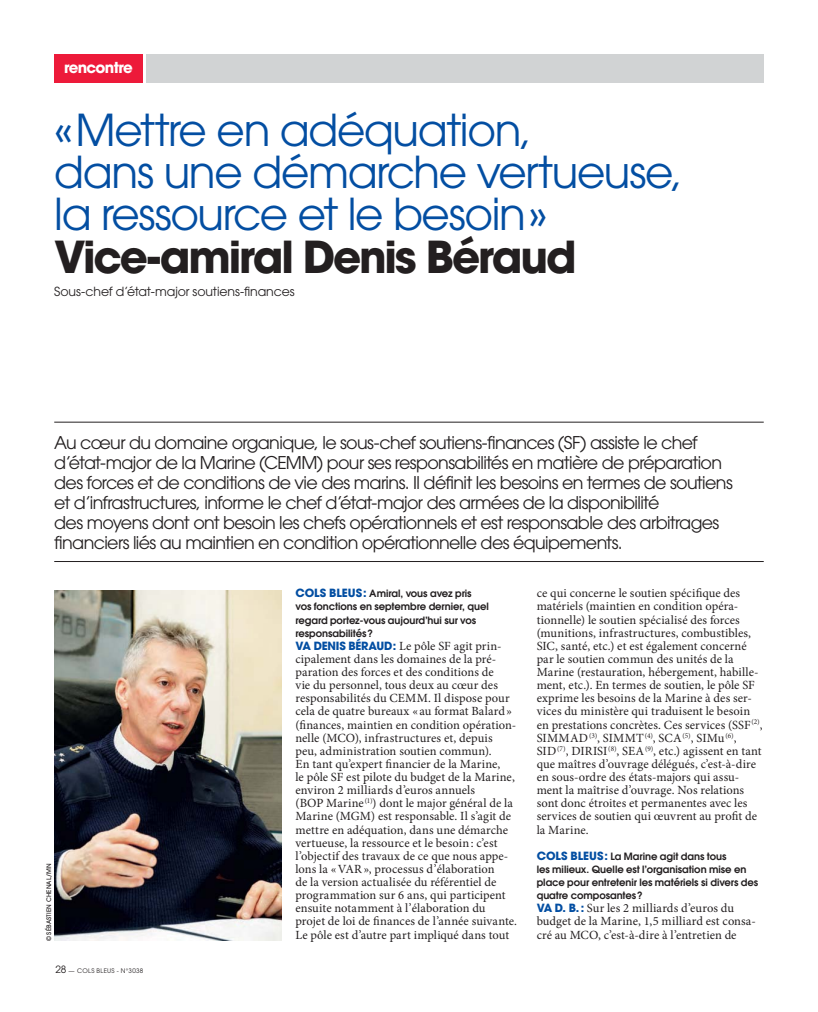
<style>
.page{position:relative;width:818px;height:1012px;background:#fff}
.page>*{position:absolute;margin:0;border:0;box-sizing:border-box;transform-origin:0 0}
.t1{font:43.75px/42.5px "Avant Garde LT";letter-spacing:-.03em;color:#034ea2}
.t2{font:700 43.75px "Avant Garde LT";letter-spacing:-.05em;color:#231f20}
.t3{font:17.5px/20px "Avant Garde LT";letter-spacing:-.04em;color:#231f20}
.t4{font:700 15px "Avant Garde LT";letter-spacing:-.045em;color:#fff}
.t5{font:12.5px/13.1px "Minion Pro";letter-spacing:.005em;color:#231f20}
.t6{font:12.5px "Avant Garde LT";letter-spacing:-.01em;color:#231f20}
.t7{font:600 10px/13.1px "Avant Garde LT";letter-spacing:-.005em;color:#231f20}
.t8{font:6.25px "Avant Garde LT";letter-spacing:.055em;color:#231f20}
.t9{font:500 6.25px "Avant Garde LT";letter-spacing:.025em;color:#231f20}
.s1{font-weight:700;font-size:11.25px;color:#034ea2}
.s2{font-family:"Avant Garde LT";font-weight:700;font-size:11.25px;color:#034ea2}
.s3{font-size:10px}
</style>
<div class="page">
<div style="left:54px;top:54px;width:89px;height:29px;background:#ed1a3a"></div>
<div style="left:146px;top:54px;width:617px;height:29px;background:#d1d3d4"></div>
<img style="left:54px;top:590px;width:227px;height:350px">
<hr style="left:54px;top:422px;width:709px;height:1px;background:#231f20">
<hr style="left:54px;top:561px;width:709px;height:1px;background:#231f20">
<p class="t4" style="left:64px;top:61px;width:70px">rencontre</p>
<h1 class="t1" style="left:54px;top:111px;width:630px">« Mettre en adéquation,<br>dans une démarche vertueuse, la ressource et le besoin »</h1>
<h1 class="t2" style="left:54px;top:237px;width:523px">Vice-amiral Denis Béraud</h1>
<p class="t6" style="left:54px;top:285px;width:242px">Sous-chef d’état-major soutiens-finances</p>
<p class="t3" style="left:54px;top:434px;width:679px">Au cœur du domaine organique, le sous-chef soutiens-finances (SF) assiste le chef d’état-major de la Marine (CEMM) pour ses responsabilités en matière de préparation des forces et de conditions de vie des marins. Il définit les besoins en termes de soutiens et d’infrastructures, informe le chef d’état-major des armées de la disponibilité<br>des moyens dont ont besoin les chefs opérationnels et est responsable des arbitrages financiers liés au maintien en condition opérationnelle des équipements.</p>
<p class="t7" style="left:295px;top:588px;width:195px"><span class="s1">COLS BLEUS :</span> Amiral, vous avez pris vos fonctions en septembre dernier, quel regard portez-vous aujourd’hui sur vos responsabilités ?</p>
<p class="t5" style="left:295px;top:640px;width:223px"><span class="s2">VA DENIS BÉRAUD :</span> Le pôle SF agit prin&shy;cipalement dans les domaines de la pré&shy;paration des forces et des conditions de<br>vie du personnel, tous deux au cœur des responsabilités du CEMM. Il dispose pour cela de quatre bureaux « au format Balard » (finances, maintien en condition opération&shy;nelle (MCO), infrastructures et, depuis peu, administration soutien commun).<br>En tant qu’expert financier de la Marine,<br>le pôle SF est pilote du budget de la Marine, environ 2 milliards d’euros annuels<br>(BOP Marine <sup>(1)</sup>) dont le major général de la Marine (MGM) est responsable. Il s’agit de mettre en adéquation, dans une démarche vertueuse, la ressource et le besoin : c’est l’objectif des travaux de ce que nous appe&shy;lons la « VAR », processus d’élaboration<br>de la version actualisée du référentiel de programmation sur 6 ans, qui participent ensuite notamment à l’élaboration du projet de loi de finances de l’année suivante.<br>Le pôle est d’autre part impliqué dans tout</p>
<p class="t5" style="left:536px;top:588px;width:227px">ce qui concerne le soutien spécifique des matériels (maintien en condition opéra&shy;tionnelle) le soutien spécialisé des forces (munitions, infrastructures, combustibles, SIC, santé, etc.) et est également concerné par le soutien commun des unités de la Marine (restauration, hébergement, habille&shy;ment, etc.). En termes de soutien, le pôle SF exprime les besoins de la Marine à des ser&shy;vices du ministère qui traduisent le besoin en prestations concrètes. Ces services (SSF <sup>(2)</sup>, SIMMAD <sup>(3)</sup>, SIMMT <sup>(4)</sup>, SCA <sup>(5)</sup>, SIMu <sup>(6)</sup>,<br>SID <sup>(7)</sup>, DIRISI <sup>(8)</sup>, SEA <sup>(9)</sup>, etc.) agissent en tant que maîtres d’ouvrage délégués, c’est-à-dire en sous-ordre des états-majors qui assu&shy;ment la maîtrise d’ouvrage. Nos relations sont donc étroites et permanentes avec les services de soutien qui œuvrent au profit de la Marine.</p>
<p class="t7" style="left:536px;top:850px;width:223px"><span class="s1">COLS BLEUS :</span> La Marine agit dans tous<br>les milieux. Quelle est l’organisation mise en place pour entretenir les matériels si divers des quatre composantes ?</p>
<p class="t5" style="left:536px;top:903px;width:220px"><span class="s2">VA D. B. :</span> Sur les 2 milliards d’euros du budget de la Marine, 1,5 milliard est consa&shy;cré au MCO, c’est-à-dire à l’entretien de</p>
<p class="t9" style="left:46px;top:941px;width:79px;rotate:-90deg">© SÉBASTIEN CHENAL/MN</p>
<p class="t8" style="left:55px;top:967px;width:89px"><span class="s3">28</span> — COLS BLEUS - N°3038</p>
</div>
